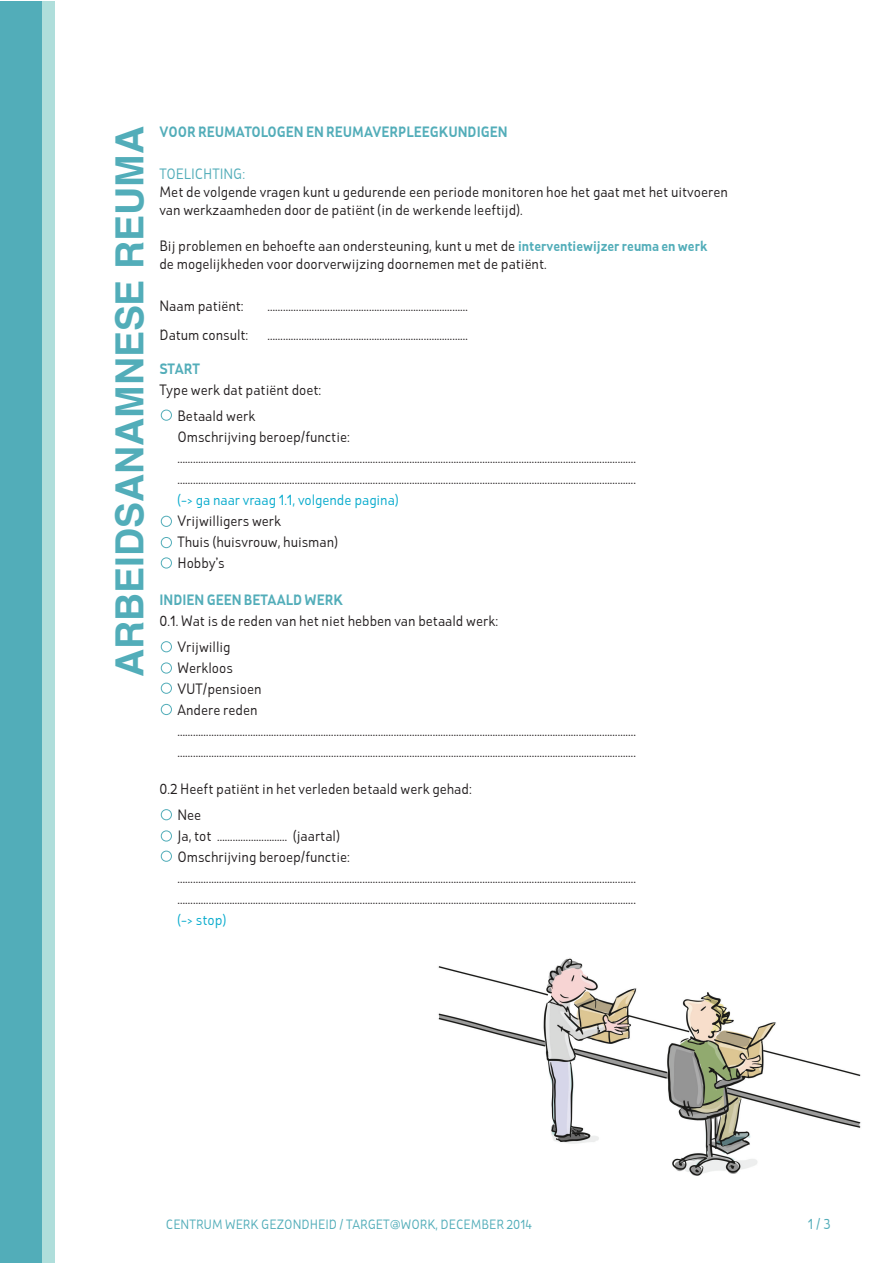
<style>
.page{position:relative;width:893px;height:1263px;background:#fff}
.page>*{position:absolute;margin:0;border:0;box-sizing:border-box;transform-origin:0 0}
.t1{font:700 38.85px "Helvetica";color:#52adb9}
.t2{font:15px/21px "St Transmission 400";color:#231f20}
.t3{font:600 15px "St Transmission 600";color:#52adb9}
.t4{font:15px "St Transmission 400";color:#08abcd}
.t5{font:15px "St Transmission 400";color:#52adb9}
.t6{font:14.7px "St Transmission 400";color:#52adb9}
.t7{font:13.5px "St Transmission 400";color:#52adb9}
.s1{font-family:"St Transmission 600";font-weight:600;color:#52adb9}
</style>
<div class="page">
<div style="left:0;top:1px;width:54px;height:1262px;background:#52adb9"></div>
<div style="left:43px;top:1px;width:12px;height:1262px;background:#afdedb"></div>
<div style="left:161px;top:410px;width:11px;height:11px;border:1px solid #52adb9;border-radius:50%"></div>
<div style="left:161px;top:516px;width:11px;height:11px;border:1px solid #52adb9;border-radius:50%"></div>
<div style="left:161px;top:537px;width:11px;height:11px;border:1px solid #52adb9;border-radius:50%"></div>
<div style="left:161px;top:557px;width:11px;height:11px;border:1px solid #52adb9;border-radius:50%"></div>
<div style="left:161px;top:641px;width:11px;height:11px;border:1px solid #52adb9;border-radius:50%"></div>
<div style="left:161px;top:809px;width:11px;height:11px;border:1px solid #52adb9;border-radius:50%"></div>
<div style="left:161px;top:662px;width:11px;height:11px;border:1px solid #52adb9;border-radius:50%"></div>
<div style="left:161px;top:830px;width:11px;height:11px;border:1px solid #52adb9;border-radius:50%"></div>
<div style="left:161px;top:683px;width:11px;height:11px;border:1px solid #52adb9;border-radius:50%"></div>
<div style="left:161px;top:851px;width:11px;height:11px;border:1px solid #52adb9;border-radius:50%"></div>
<div style="left:161px;top:704px;width:11px;height:11px;border:1px solid #52adb9;border-radius:50%"></div>
<img style="left:438px;top:958px;width:423px;height:218px">
<h1 class="t1" style="left:114px;top:677px;width:552px;rotate:-90deg">ARBEIDSANAMNESE REUMA</h1>
<p class="t3" style="left:159px;top:123px;width:350px">VOOR REUMATOLOGEN EN REUMAVERPLEEGKUNDIGEN</p>
<p class="t5" style="left:159px;top:165px;width:87px">TOELICHTING:</p>
<p class="t2" style="left:159px;top:183px;width:570px;line-height:18px">Met de volgende vragen kunt u gedurende een periode monitoren hoe het gaat met het uitvoeren van werkzaamheden door de patiënt (in de werkende leeftijd).</p>
<p class="t2" style="left:159px;top:237px;width:550px;line-height:18px">Bij problemen en behoefte aan ondersteuning, kunt u met de <span class="s1">interventiewijzer reuma en werk </span>de mogelijkheden voor doorverwijzing doornemen met de patiënt.</p>
<p class="t2" style="left:159px;top:296px;width:86px">Naam patiënt:</p>
<p class="t2" style="left:267px;top:296px;width:202px">……………………………………………………..……………</p>
<p class="t2" style="left:159px;top:324px;width:90px">Datum consult:</p>
<p class="t2" style="left:267px;top:324px;width:202px">……………………………………………………..……………</p>
<p class="t3" style="left:159px;top:360px;width:42px">START</p>
<p class="t2" style="left:177px;top:377px;width:145px;line-height:25.5px;text-indent:-18px">Type werk dat patiënt doet:<br>Betaald werk</p>
<p class="t2" style="left:177px;top:426px;width:460px">Omschrijving beroep/functie: ……………………………………………………..…………………………………………………………………..…………………………….... …………………………………………………..…………………………………………………………………..………………………………….</p>
<p class="t4" style="left:177px;top:491px;width:223px">(-&gt; ga naar vraag 1.1, volgende pagina)</p>
<p class="t2" style="left:177px;top:510px;width:162px">Vrijwilligers werk<br>Thuis (huisvrouw, huisman)<br>Hobby’s</p>
<p class="t3" style="left:159px;top:591px;width:185px">INDIEN GEEN BETAALD WERK</p>
<p class="t2" style="left:177px;top:608px;width:322px;line-height:25.5px;text-indent:-18px">0.1. Wat is de reden van het niet hebben van betaald werk:<br>Vrijwillig</p>
<p class="t2" style="left:177px;top:657px;width:460px">Werkloos<br>VUT/pensioen<br>Andere reden ……………………………………………………..…………………………………………………………………..…………………………….... …………………………………………………..…………………………………………………………………..………………………………….</p>
<p class="t2" style="left:177px;top:776px;width:296px;line-height:25.5px;text-indent:-18px">0.2 Heeft patiënt in het verleden betaald werk gehad:<br>Nee</p>
<p class="t2" style="left:177px;top:825px;width:460px">Ja, tot ……………………… (jaartal)<br>Omschrijving beroep/functie: ……………………………………………………..…………………………………………………………………..…………………………….... …………………………………………………..…………………………………………………………………..………………………………….</p>
<p class="t4" style="left:177px;top:911px;width:50px">(-&gt; stop)</p>
<p class="t7" style="left:166px;top:1216px;width:367px">CENTRUM WERK GEZONDHEID / TARGET@WORK, DECEMBER 2014</p>
<p class="t6" style="left:808px;top:1216px;width:24px">1 / 3</p>
</div>
